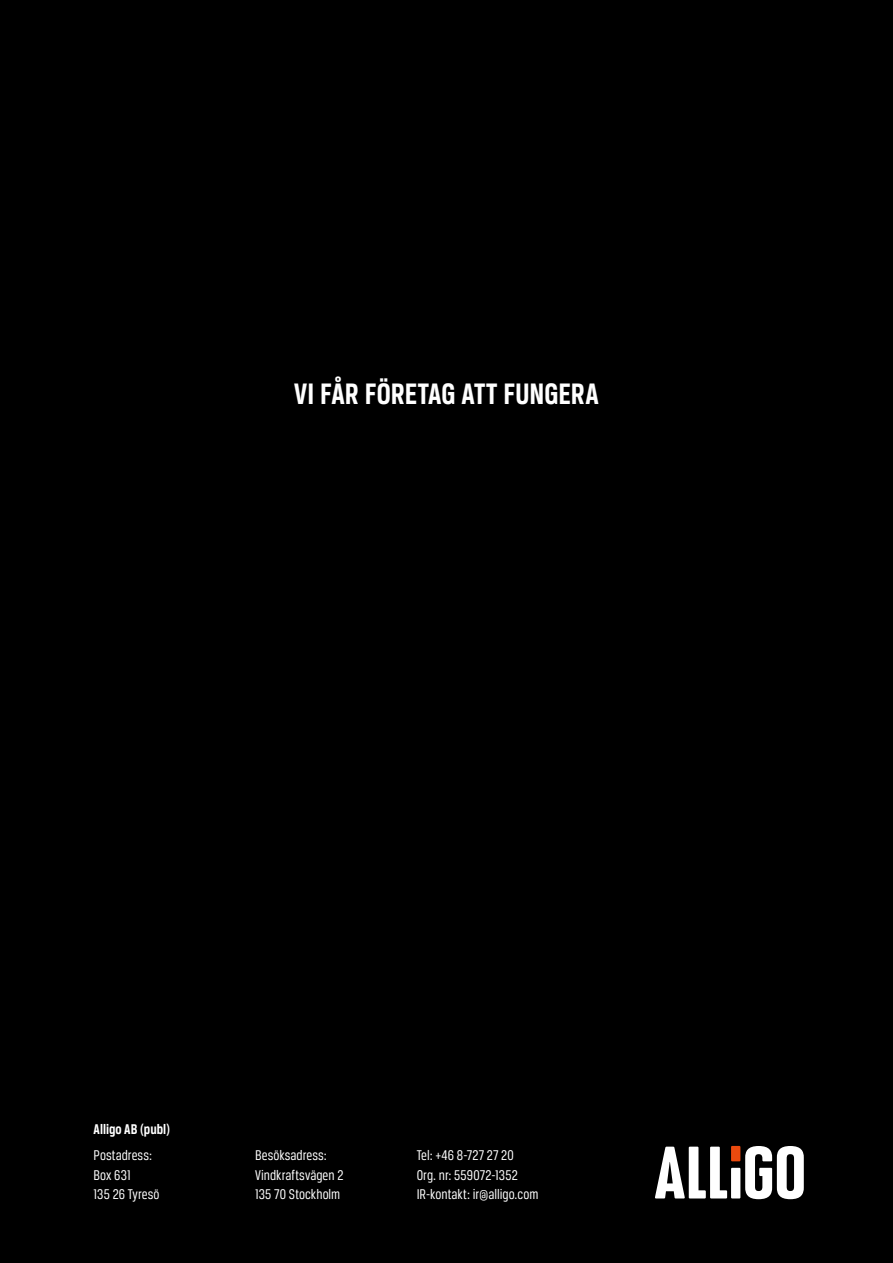
<style>
.page{position:relative;width:893px;height:1263px;background:#000}
.page>*{position:absolute;margin:0;border:0;box-sizing:border-box;transform-origin:0 0}
.t1{font:700 31.5px "Breuer Condensed";color:#fff}
.t2{font:15px/19.5px "Breuer Condensed";letter-spacing:.005em;color:#fff}
.t3{font:700 15px "Breuer Condensed";color:#fff}
</style>
<div class="page">
<svg style="left:655px;top:1146px;width:72px;height:52px"></svg>
<div style="left:731px;top:1146px;width:9px;height:15px;background:#eb4a0e"></div>
<div style="left:731px;top:1168px;width:9px;height:30px;background:#fff"></div>
<svg style="left:745px;top:1146px;width:59px;height:53px"></svg>
<h1 class="t1" style="left:294px;top:377px;width:306px">VI FÅR FÖRETAG ATT FUNGERA</h1>
<p class="t3" style="left:94px;top:1121px;width:78px">Alligo AB (publ)</p>
<p class="t2" style="left:94px;top:1145px;width:68px">Postadress:<br>Box 631<br>135 26 Tyresö</p>
<p class="t2" style="left:255px;top:1145px;width:90px">Besöksadress:<br>Vindkraftsvägen 2<br>135 70 Stockholm</p>
<p class="t2" style="left:417px;top:1145px;width:123px">Tel: +46 8-727 27 20<br>Org. nr: 559072-1352<br>IR-kontakt: ir@alligo.com</p>
</div>
